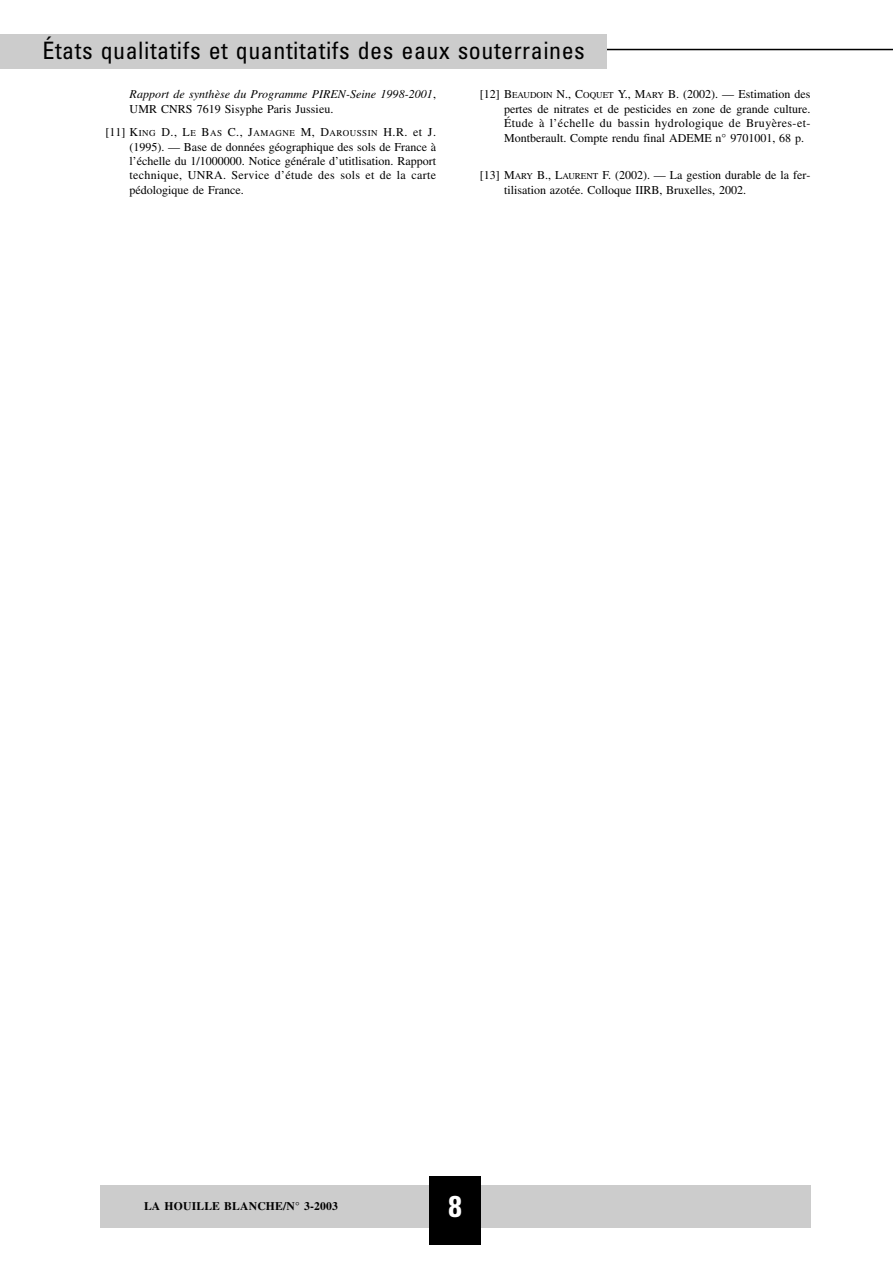
<style>
.page{position:relative;width:893px;height:1263px;background:#fff}
.page>*{position:absolute;margin:0;border:0;box-sizing:border-box;transform-origin:0 0}
.t1{font:700 condensed 30px "Univers";color:#fff}
.t2{font:condensed 24px "Univers";letter-spacing:.02em;color:#000}
.t3{font:12px/14.4px "Times";color:#000;text-align:justify}
.t4{font:italic 12px/14.4px "Times";letter-spacing:.005em;color:#000}
.t5{font:700 11.7px "Times";letter-spacing:.015em;color:#000}
.s1{font-style:normal}
.s2{font-size:9px}
</style>
<div class="page">
<div style="left:100px;top:1185px;width:710px;height:42px;background:#ccc"></div>
<div style="left:429px;top:1176px;width:51px;height:68px;background:#000"></div>
<hr style="left:71px;top:49px;width:821px;height:1px;background:#000">
<div style="left:0;top:35px;width:606px;height:34px;background:#ccc"></div>
<h2 class="t2" style="left:43px;top:42px;width:544px">États qualitatifs et quantitatifs des eaux souterraines</h2>
<p class="t4" style="left:130px;top:88px;width:308px">Rapport de synthèse du Programme PIREN-Seine 1998-2001<span class="s1">,<br>UMR CNRS 7619 Sisyphe Paris Jussieu.</span></p>
<p class="t3" style="left:130px;top:126px;width:308px;text-indent:-24px">[11] K<span class="s2">ING</span> D., L<span class="s2">E</span> B<span class="s2">AS</span> C., J<span class="s2">AMAGNE</span> M, D<span class="s2">AROUSSIN</span> H.R. et J. (1995). — Base de données géographique des sols de France à l’échelle du 1/1000000. Notice générale d’utitlisation. Rapport technique, UNRA. Service d’étude des sols et de la carte pédologique de France.</p>
<p class="t3" style="left:504px;top:88px;width:308px;text-indent:-24px">[12] B<span class="s2">EAUDOIN</span> N., C<span class="s2">OQUET</span> Y., M<span class="s2">ARY</span> B. (2002). — Estimation des pertes de nitrates et de pesticides en zone de grande culture.<br>Étude à l’échelle du bassin hydrologique de Bruyères-et-Montberault. Compte rendu final ADEME n° 9701001, 68 p.</p>
<p class="t3" style="left:504px;top:169px;width:308px;text-indent:-24px">[13] M<span class="s2">ARY</span> B., L<span class="s2">AURENT</span> F. (2002). — La gestion durable de la fer&shy;tilisation azotée. Colloque IIRB, Bruxelles, 2002.</p>
<p class="t5" style="left:144px;top:1202px;width:195px">LA HOUILLE BLANCHE/N° 3-2003</p>
<h1 class="t1" style="left:448px;top:1196px;width:15px">8</h1>
</div>
